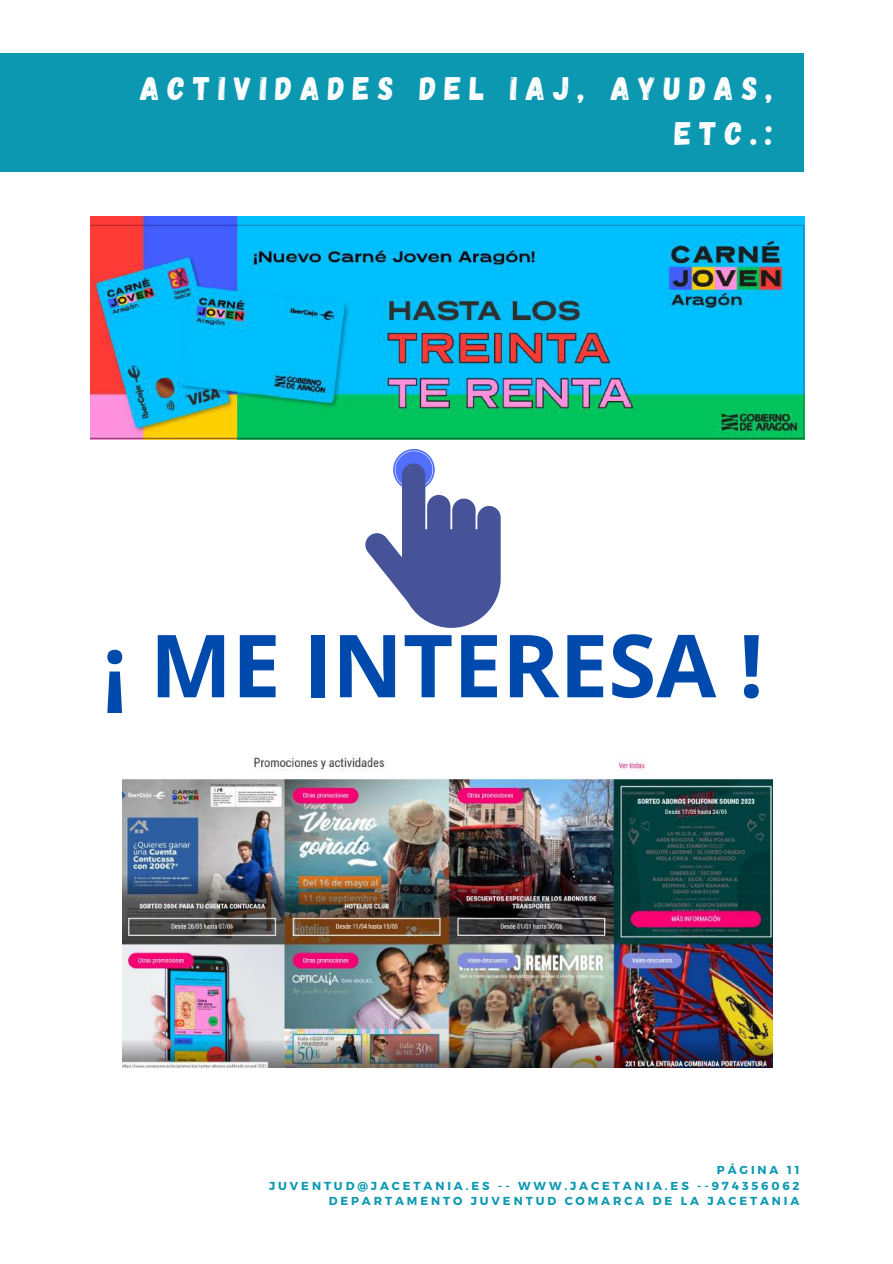
<style>
.page{position:relative;width:893px;height:1264px;background:#fff}
.page>*{position:absolute;margin:0;border:0;box-sizing:border-box;transform-origin:0 0}
.t1{font:700 87px "Open Sans";color:#004aad}
.t2{font:32.55px/45px "Gagalin";letter-spacing:.25em;color:#fff;text-align:right}
.t3{font:700 11.55px/15.5px "Montserrat";letter-spacing:.25em;color:#0d98b2;text-align:right}
</style>
<div class="page">
<div style="left:0;top:54px;width:804px;height:118px;background:#0d98b2"></div>
<img style="left:90px;top:216px;width:714px;height:223px">
<div style="left:395px;top:451px;width:37px;height:37px;background:#516ffa;border-radius:50%"></div>
<div style="left:393px;top:449px;width:41px;height:41px;border:2px solid #516ffa;border-radius:50%"></div>
<svg style="left:365px;top:463px;width:135px;height:165px"></svg>
<img style="left:122px;top:754px;width:650px;height:313px">
<h2 class="t2" style="left:140px;top:64px;width:634px">ACTIVIDADES DEL IAJ, AYUDAS,<br>ETC.:</h2>
<h1 class="t1" style="left:102px;top:604px;width:663px">¡ ME INTERESA !</h1>
<p class="t3" style="left:269px;top:1161px;width:532px">PÁGINA 11<br>JUVENTUD@JACETANIA.ES -- WWW.JACETANIA.ES --974356062<br>DEPARTAMENTO JUVENTUD COMARCA DE LA JACETANIA</p>
</div>
